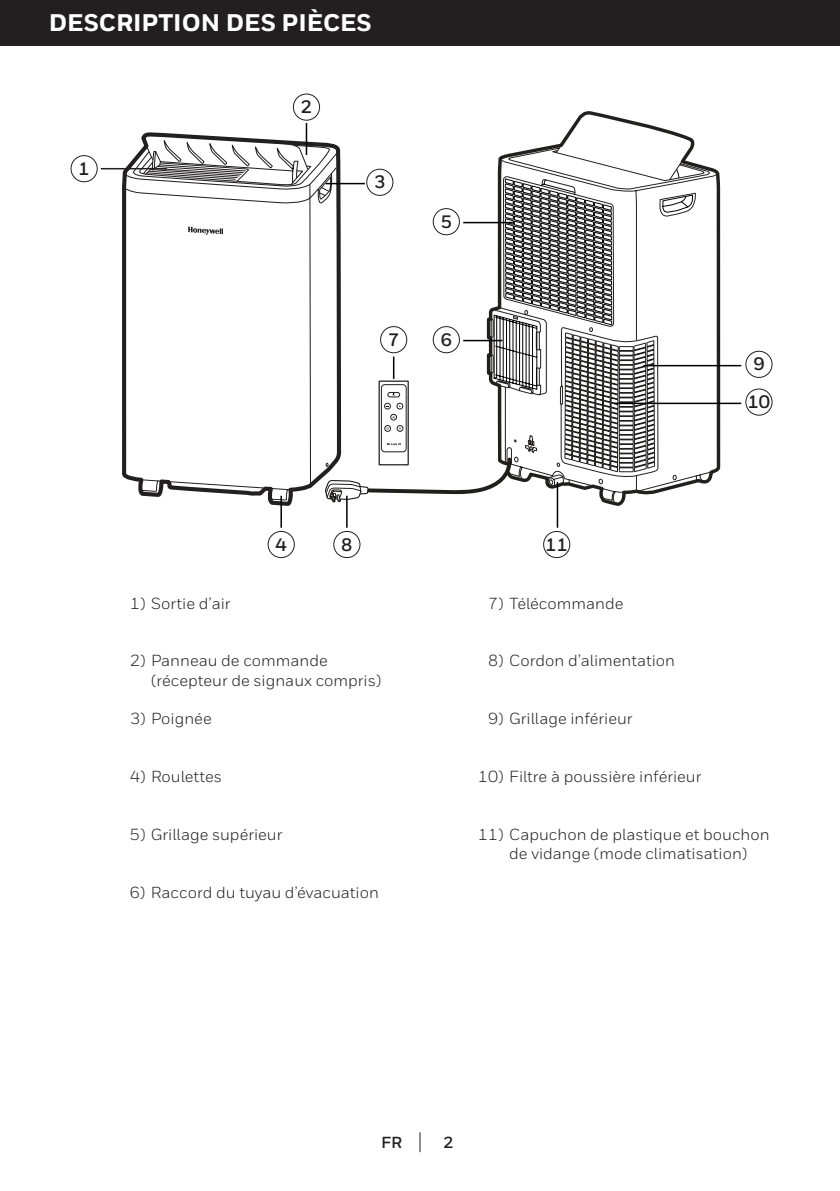
<style>
.page{position:relative;width:840px;height:1191px;background:#fff}
.page>*{position:absolute;margin:0;border:0;box-sizing:border-box;transform-origin:0 0}
.t1{font:800 24px "Honeywell Sans";color:#fff}
.t2{font:700 18px/37.8px "Honeywell Sans";color:#231f20;text-align:center}
.t3{font:16px/19.2px "Honeywell Sans";color:#231f20}
.t4{font:700 16px "Honeywell Sans";color:#231f20}
</style>
<div class="page">
<svg style="left:419px;top:1132px;width:1px;height:20px"></svg>
<div style="left:0;top:0;width:839px;height:45px;background:#231f20"></div>
<svg style="left:558px;top:111px;width:161px;height:395px"></svg>
<svg style="left:654px;top:310px;width:59px;height:192px"></svg>
<svg style="left:672px;top:475px;width:4px;height:5px"></svg>
<svg style="left:122px;top:132px;width:186px;height:374px"></svg>
<div style="left:293px;top:93px;width:27px;height:28px;border:1px solid #231f20;border-radius:50%"></div>
<div style="left:70px;top:155px;width:28px;height:27px;border:1px solid #231f20;border-radius:50%"></div>
<div style="left:267px;top:531px;width:27px;height:27px;border:1px solid #231f20;border-radius:50%"></div>
<div style="left:333px;top:531px;width:27px;height:27px;border:1px solid #231f20;border-radius:50%"></div>
<hr style="left:305px;top:123px;width:2px;height:32px;background:#000">
<hr style="left:280px;top:496px;width:2px;height:32px;background:#000">
<hr style="left:346px;top:496px;width:1px;height:32px;background:#000">
<hr style="left:556px;top:482px;width:2px;height:46px;background:#000">
<hr style="left:101px;top:168px;width:66px;height:1px;background:#231f20">
<svg style="left:124px;top:139px;width:530px;height:364px"></svg>
<div style="left:745px;top:351px;width:27px;height:27px;border:1px solid #231f20;border-radius:50%"></div>
<div style="left:745px;top:388px;width:27px;height:28px;border:1px solid #231f20;border-radius:50%"></div>
<div style="left:543px;top:531px;width:27px;height:27px;border:1px solid #231f20;border-radius:50%"></div>
<hr style="left:643px;top:365px;width:97px;height:1px;background:#000">
<hr style="left:613px;top:402px;width:127px;height:2px;background:#000">
<hr style="left:839px;top:0;width:1px;height:45px;background:#231f20">
<h1 class="t1" style="left:49px;top:8px;width:324px">DESCRIPTION DES PIÈCES</h1>
<p class="t2" style="left:78px;top:150px;width:13px">1</p>
<p class="t2" style="left:301px;top:88px;width:13px">2</p>
<p class="t2" style="left:374px;top:164px;width:13px">3</p>
<p class="t2" style="left:440px;top:204px;width:13px">5</p>
<p class="t2" style="left:388px;top:322px;width:13px">7</p>
<p class="t2" style="left:440px;top:322px;width:13px">6</p>
<p class="t2" style="left:747px;top:346px;width:24px">9<br>10</p>
<p class="t2" style="left:275px;top:526px;width:13px">4</p>
<p class="t2" style="left:341px;top:526px;width:13px">8</p>
<p class="t2" style="left:545px;top:526px;width:24px">11</p>
<p class="t3" style="left:130px;top:593px;width:102px">1) Sortie d’air</p>
<p class="t3" style="left:488px;top:593px;width:137px">7) Télécommande</p>
<p class="t3" style="left:151px;top:651px;width:232px;text-indent:-21px">2) Panneau de commande (récepteur de signaux compris)</p>
<p class="t3" style="left:488px;top:651px;width:188px">8) Cordon d’alimentation</p>
<p class="t3" style="left:130px;top:709px;width:83px">3) Poignée</p>
<p class="t3" style="left:488px;top:709px;width:146px">9) Grillage inférieur</p>
<p class="t3" style="left:130px;top:767px;width:93px">4) Roulettes</p>
<p class="t3" style="left:478px;top:767px;width:225px">10) Filtre à poussière inférieur</p>
<p class="t3" style="left:130px;top:825px;width:154px">5) Grillage supérieur</p>
<p class="t3" style="left:478px;top:825px;width:293px;text-align:center">11) Capuchon de plastique et bouchon de vidange (mode climatisation)</p>
<p class="t3" style="left:130px;top:883px;width:250px">6) Raccord du tuyau d’évacuation</p>
<p class="t4" style="left:381px;top:1132px;width:22px">FR</p>
<p class="t4" style="left:443px;top:1132px;width:11px">2</p>
</div>
